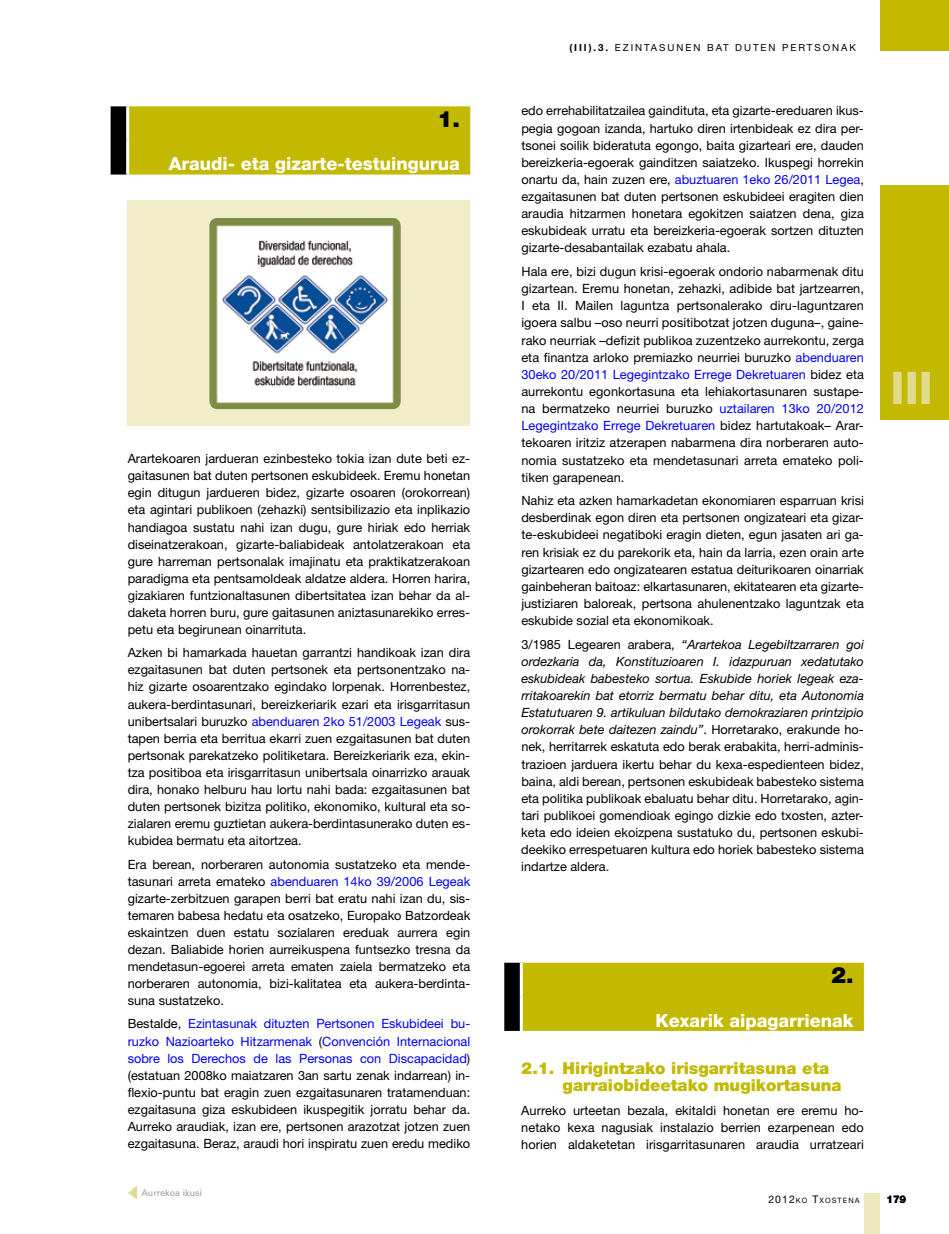
<style>
.page{position:relative;width:949px;height:1234px;background:#fff}
.page>*{position:absolute;margin:0;border:0;box-sizing:border-box;transform-origin:0 0}
.t1{font:800 45px "Helvetica Neue LT Std";color:#e1db8e}
.t2{font:900 22.5px "Helvetica Neue LT Std";color:#000}
.t3{font:800 18px "Helvetica Neue LT Std";color:#fff}
.t4{font:900 16.5px/17.1px "Helvetica Neue LT Std";color:#c2b900}
.t5{font:12.75px/17.1px "Helvetica Neue LT Std";color:#000;text-align:justify}
.t6{font:800 10.5px "Helvetica Neue LT Std";color:#000}
.t7{font:9.75px "Helvetica Neue LT Std";letter-spacing:.2em;color:#000}
.t8{font:700 9.75px "Helvetica Neue LT Std";color:#000}
.t9{font:9px "Univers LT Std";color:#9c9e9f}
.t10{font:7.35px "Helvetica Neue LT Std";letter-spacing:.145em;color:#000}
.s1{color:#00f}
.s2{font-weight:400}
.s3{font-style:italic}
.s4{font-size:10.5px}
</style>
<div class="page">
<div style="left:111px;top:106px;width:359px;height:68px;background:#c2b900"></div>
<hr style="left:126px;top:106px;width:3px;height:34px;background:#fff">
<hr style="left:126px;top:140px;width:3px;height:34px;background:#fff">
<div style="left:128px;top:201px;width:342px;height:225px;background:#f0edc8"></div>
<img style="left:209px;top:218px;width:192px;height:191px">
<div style="left:504px;top:962px;width:359px;height:68px;background:#c2b900"></div>
<hr style="left:519px;top:962px;width:3px;height:34px;background:#fff">
<hr style="left:519px;top:996px;width:3px;height:34px;background:#fff">
<div style="left:863px;top:1192px;width:16px;height:41px;background:#eae7ba"></div>
<div style="left:879px;top:0;width:69px;height:51px;background:#c2b900"></div>
<div style="left:879px;top:185px;width:69px;height:234px;background:#c2b900"></div>
<svg style="left:128px;top:1186px;width:9px;height:13px"></svg>
<h2 class="t2" style="left:437px;top:105px;width:24px">1.</h2>
<h3 class="t3" style="left:169px;top:153px;width:293px">Araudi- eta gizarte-testuingurua</h3>
<p class="t5" style="left:128px;top:449px;width:344px">Arartekoaren jardueran ezinbesteko tokia izan dute beti ez&shy;gaitasunen bat duten pertsonen eskubideek. Eremu honetan egin ditugun jardueren bidez, gizarte osoaren (orokorrean) eta agintari publikoen (zehazki) sentsibilizazio eta inplikazio handiagoa sustatu nahi izan dugu, gure hiriak edo herriak diseinatzerakoan, gizarte-baliabideak antolatzerakoan eta gure harreman pertsonalak imajinatu eta praktikatzerakoan paradigma eta pentsamoldeak aldatze aldera. Horren harira, gizakiaren funtzionaltasunen dibertsitatea izan behar da al&shy;daketa horren buru, gure gaitasunen aniztasunarekiko erres&shy;petu eta begirunean oinarrituta.</p>
<p class="t5" style="left:128px;top:644px;width:344px">Azken bi hamarkada hauetan garrantzi handikoak izan dira ezgaitasunen bat duten pertsonek eta pertsonentzako na&shy;hiz gizarte osoarentzako egindako lorpenak. Horrenbestez, aukera-berdintasunari, bereizkeriarik ezari eta irisgarritasun unibertsalari buruzko <span class="s1">abenduaren 2ko 51/2003 Legeak</span> sus&shy;tapen berria eta berritua ekarri zuen ezgaitasunen bat duten pertsonak parekatzeko politiketara. Bereizkeriarik eza, ekin&shy;tza positiboa eta irisgarritasun unibertsala oinarrizko arauak dira, honako helburu hau lortu nahi bada: ezgaitasunen bat duten pertsonek bizitza politiko, ekonomiko, kultural eta so&shy;zialaren eremu guztietan aukera-berdintasunerako duten es&shy;kubidea bermatu eta aitortzea.</p>
<p class="t5" style="left:128px;top:855px;width:344px">Era berean, norberaren autonomia sustatzeko eta mende&shy;tasunari arreta emateko <span class="s1">abenduaren 14ko 39/2006 Legeak </span>gizarte-zerbitzuen garapen berri bat eratu nahi izan du, sis&shy;temaren babesa hedatu eta osatzeko, Europako Batzordeak eskaintzen duen estatu sozialaren ereduak aurrera egin dezan. Baliabide horien aurreikuspena funtsezko tresna da mendetasun-egoerei arreta ematen zaiela bermatzeko eta norberaren autonomia, bizi-kalitatea eta aukera-berdinta&shy;suna sustatzeko.</p>
<p class="t5" style="left:128px;top:1014px;width:344px">Bestalde, <span class="s1">Ezintasunak dituzten Pertsonen Eskubideei bu&shy;ruzko Nazioarteko Hitzarmenak</span> (<span class="s1">Convención Internacional sobre los Derechos de las Personas con Discapacidad</span>) (estatuan 2008ko maiatzaren 3an sartu zenak indarrean) in&shy;flexio-puntu bat eragin zuen ezgaitasunaren tratamenduan: ezgaitasuna giza eskubideen ikuspegitik jorratu behar da.<br>Aurreko araudiak, izan ere, pertsonen arazotzat jotzen zuen ezgaitasuna. Beraz, araudi hori inspiratu zuen eredu mediko</p>
<p class="t9" style="left:141px;top:1187px;width:62px">Aurrekoa ikusi</p>
<p class="t8" style="left:569px;top:41px;width:86px">(III).3. <span class="s2">E ZIN TAS</span></p>
<p class="t7" style="left:667px;top:42px;width:12px">UNEN</p>
<p class="t7" style="left:706px;top:42px;width:57px">BAT DUTEN</p>
<p class="t7" style="left:782px;top:42px;width:35px">PE RTSONAK</p>
<p class="t5" style="left:521px;top:102px;width:344px">edo errehabilitatzailea gaindituta, eta gizarte-ereduaren ikus&shy;pegia gogoan izanda, hartuko diren irtenbideak ez dira per&shy;tsonei soilik bideratuta egongo, baita gizarteari ere, dauden bereizkeria-egoerak gainditzen saiatzeko. Ikuspegi horrekin onartu da, hain zuzen ere, <span class="s1">abuztuaren 1eko 26/2011 Legea</span>, ezgaitasunen bat duten pertsonen eskubideei eragiten dien araudia hitzarmen honetara egokitzen saiatzen dena, giza eskubideak urratu eta bereizkeria-egoerak sortzen dituzten gizarte-desabantailak ezabatu ahala.</p>
<p class="t5" style="left:521px;top:263px;width:344px">Hala ere, bizi dugun krisi-egoerak ondorio nabarmenak ditu gizartean. Eremu honetan, zehazki, adibide bat jartzearren, I eta II. Mailen laguntza pertsonalerako diru-laguntzaren igoera salbu –oso neurri positibotzat jotzen duguna–, gaine&shy;rako neurriak –defizit publikoa zuzentzeko aurrekontu, zerga eta finantza arloko premiazko neurriei buruzko <span class="s1">abenduaren 30eko 20/2011 Legegintzako Errege Dekretuaren</span> bidez eta aurrekontu egonkortasuna eta lehiakortasunaren sustape&shy;na bermatzeko neurriei buruzko <span class="s1">uztailaren 13ko 20/2012<br>Legegintzako Errege Dekretuaren</span> bidez hartutakoak– Arar&shy;tekoaren iritziz atzerapen nabarmena dira norberaren auto&shy;nomia sustatzeko eta mendetasunari arreta emateko poli&shy;tiken garapenean.</p>
<p class="t5" style="left:521px;top:492px;width:344px">Nahiz eta azken hamarkadetan ekonomiaren esparruan krisi desberdinak egon diren eta pertsonen ongizateari eta gizar&shy;te-eskubideei negatiboki eragin dieten, egun jasaten ari ga&shy;ren krisiak ez du parekorik eta, hain da larria, ezen orain arte gizartearen edo ongizatearen estatua deiturikoaren oinarriak gainbeheran baitoaz: elkartasunaren, ekitatearen eta gizarte&shy;justiziaren baloreak, pertsona ahulenentzako laguntzak eta eskubide sozial eta ekonomikoak.</p>
<p class="t5" style="left:521px;top:635px;width:344px">3/1985 Legearen arabera, <span class="s3">“Arartekoa Legebiltzarraren goi ordezkaria da, Konstituzioaren I. idazpuruan xedatutako eskubideak babesteko sortua. Eskubide horiek legeak eza&shy;rritakoarekin bat etorriz bermatu behar ditu, eta Autonomia Estatutuaren 9. artikuluan bildutako demokraziaren printzipio orokorrak bete daitezen zaindu”</span>. Horretarako, erakunde ho&shy;nek, herritarrek eskatuta edo berak erabakita, herri-adminis&shy;trazioen jarduera ikertu behar du kexa-espedienteen bidez, baina, aldi berean, pertsonen eskubideak babesteko sistema eta politika publikoak ebaluatu behar ditu. Horretarako, agin&shy;tari publikoei gomendioak egingo dizkie edo txosten, azter&shy;keta edo ideien ekoizpena sustatuko du, pertsonen eskubi&shy;deekiko errespetuaren kultura edo horiek babesteko sistema indartze aldera.</p>
<h1 class="t1" style="left:890px;top:360px;width:44px">III</h1>
<h2 class="t2" style="left:830px;top:961px;width:24px">2.</h2>
<h3 class="t3" style="left:655px;top:1009px;width:200px">Kexarik aipagarrienak</h3>
<p class="t4" style="left:562px;top:1059px;width:280px;text-indent:-41px">2.1. Hirigintzako irisgarritasuna eta garraiobideetako mugikortasuna</p>
<p class="t5" style="left:521px;top:1101px;width:344px">Aurreko urteetan bezala, ekitaldi honetan ere eremu ho&shy;netako kexa nagusiak instalazio berrien ezarpenean edo horien aldaketetan irisgarritasunaren araudia urratzeari</p>
<p class="t10" style="left:768px;top:1195px;width:93px"><span class="s4">2012</span>KO <span class="s4">T</span>XOSTENA</p>
<p class="t6" style="left:886px;top:1192px;width:21px">179</p>
</div>
